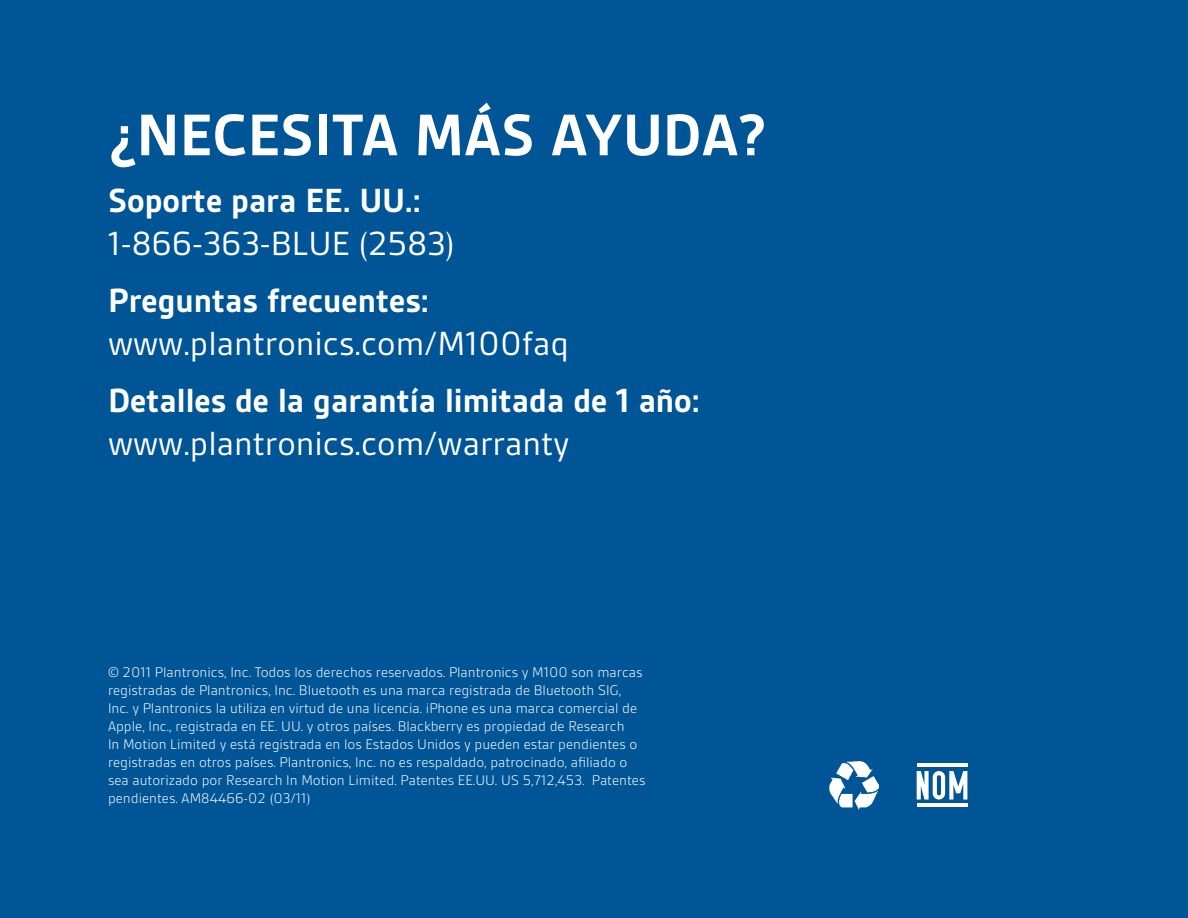
<style>
.page{position:relative;width:1188px;height:918px;background:#005596}
.page>*{position:absolute;margin:0;border:0;box-sizing:border-box;transform-origin:0 0}
.t1{font:700 63px "Gesta";color:#fff}
.t2{font:36px "Gesta";color:#fff}
.t3{font:700 36px "Gesta";color:#fff}
.t4{font:300 15px/18px "Gesta";color:#fff}
</style>
<div class="page">
<img style="left:830px;top:761px;width:49px;height:48px">
<hr style="left:917px;top:804px;width:50px;height:3px;background:#fff">
<hr style="left:917px;top:764px;width:50px;height:3px;background:#fff">
<svg style="left:917px;top:771px;width:50px;height:29px"></svg>
<h1 class="t1" style="left:108px;top:102px;width:661px">¿NECESITA MÁS AYUDA?</h1>
<h2 class="t3" style="left:108px;top:182px;width:308px">Soporte para EE. UU.:</h2>
<h2 class="t2" style="left:108px;top:225px;width:348px">1-866-363-BLUE (2583)</h2>
<h2 class="t3" style="left:108px;top:282px;width:316px">Preguntas frecuentes:</h2>
<h2 class="t2" style="left:108px;top:325px;width:463px">www.plantronics.com/M100faq</h2>
<h2 class="t3" style="left:108px;top:382px;width:587px">Detalles de la garantía limitada de 1 año:</h2>
<h2 class="t2" style="left:108px;top:425px;width:463px">www.plantronics.com/warranty</h2>
<p class="t4" style="left:108px;top:663px;width:539px">© 2011 Plantronics, Inc. Todos los derechos reservados. Plantronics y M100 son marcas registradas de Plantronics, Inc. Bluetooth es una marca registrada de Bluetooth SIG, Inc. y Plantronics la utiliza en virtud de una licencia. iPhone es una marca comercial de Apple, Inc., registrada en EE. UU. y otros países. Blackberry es propiedad de Research<br>In Motion Limited y está registrada en los Estados Unidos y pueden estar pendientes o registradas en otros países. Plantronics, Inc. no es respaldado, patrocinado, afiliado o sea autorizado por Research In Motion Limited. Patentes EE.UU. US 5,712,453. Patentes pendientes. AM84466-02 (03/11)</p>
</div>
